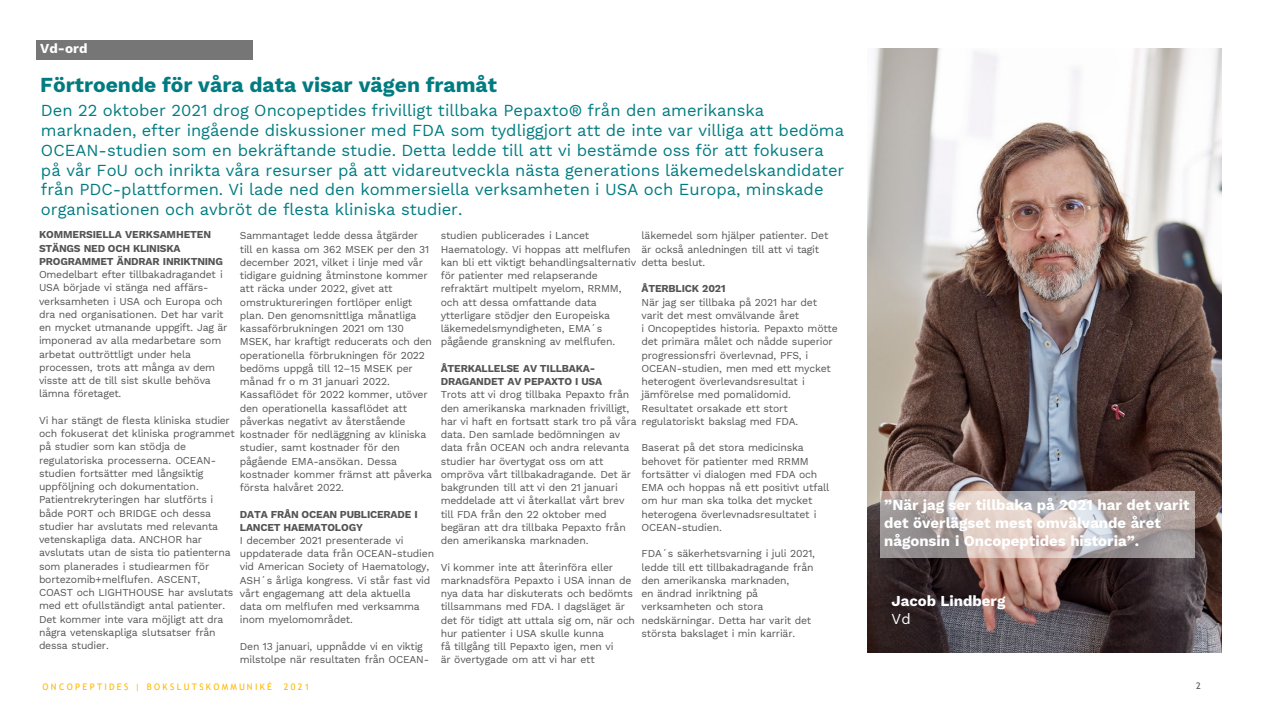
<style>
.page{position:relative;width:1264px;height:711px;background:#fff}
.page>*{position:absolute;margin:0;border:0;box-sizing:border-box;transform-origin:0 0}
.t1{font:700 21px "Work Sans";color:#007c81}
.t2{font:16.5px/19.8px "Work Sans";color:#007c81}
.t3{font:700 15px/18.1px "Work Sans";color:#fff}
.t4{font:15px "Work Sans";color:#fff}
.t5{font:700 13.5px "Work Sans";color:#fff}
.t6{font:10.5px/13.2px "Work Sans";letter-spacing:-.015em;color:#545454}
.t7{font:700 10.5px/13.2px "Work Sans";letter-spacing:-.015em;color:#545454}
.t8{font:9px "Trebuchet MS";letter-spacing:.255em;color:#ffb900}
.t9{font:9px "Trebuchet MS";color:#535353}
.s1{font-weight:700}
</style>
<div class="page">
<div style="left:40px;top:40px;width:213px;height:20px;background:#767676"></div>
<div style="left:36px;top:40px;width:194px;height:20px;background:#767676"></div>
<img style="left:867px;top:48px;width:353px;height:604px">
<div style="left:879px;top:491px;width:314px;height:66px;background:#fff;opacity:.5"></div>
<h2 class="t5" style="left:40px;top:38px;width:49px">Vd-ord</h2>
<p class="t1" style="left:40px;top:68px;width:458px">Förtroende för våra data visar vägen framåt</p>
<p class="t2" style="left:41px;top:100px;width:804px">Den 22 oktober 2021 drog Oncopeptides frivilligt tillbaka Pepaxto® från den amerikanska marknaden, efter ingående diskussioner med FDA som tydliggjort att de inte var villiga att bedöma OCEAN-studien som en bekräftande studie. Detta ledde till att vi bestämde oss för att fokusera på vår FoU och inrikta våra resurser på att vidareutveckla nästa generations läkemedelskandidater från PDC-plattformen. Vi lade ned den kommersiella verksamheten i USA och Europa, minskade organisationen och avbröt de flesta kliniska studier.</p>
<p class="t6" style="left:240px;top:228px;width:194px">Sammantaget ledde dessa åtgärder till en kassa om 362 MSEK per den 31 december 2021, vilket i linje med vår tidigare guidning åtminstone kommer att räcka under 2022, givet att omstruktureringen fortlöper enligt plan. Den genomsnittliga månatliga kassaförbrukningen 2021 om 130<br>MSEK, har kraftigt reducerats och den operationella förbrukningen för 2022 bedöms uppgå till 12–15 MSEK per månad fr o m 31 januari 2022.<br>Kassaflödet för 2022 kommer, utöver den operationella kassaflödet att påverkas negativt av återstående kostnader för nedläggning av kliniska studier, samt kostnader för den pågående EMA-ansökan. Dessa kostnader kommer främst att påverka första halvåret 2022.</p>
<p class="t7" style="left:240px;top:506px;width:179px">DATA FRÅN OCEAN PUBLICERADE I<br>LANCET HAEMATOLOGY</p>
<p class="t6" style="left:240px;top:533px;width:196px">I december 2021 presenterade vi uppdaterade data från OCEAN-studien vid American Society of Haematology, ASH´s årliga kongress. Vi står fast vid vårt engagemang att dela aktuella data om melflufen med verksamma inom myelomområdet.</p>
<p class="t6" style="left:240px;top:639px;width:191px">Den 13 januari, uppnådde vi en viktig milstolpe när resultaten från OCEAN-</p>
<p class="t6" style="left:39px;top:228px;width:190px"><span class="s1">KOMMERSIELLA VERKSAMHETEN<br>STÄNGS NED OCH KLINISKA<br>PROGRAMMET ÄNDRAR INRIKTNING<br></span>Omedelbart efter tillbakadragandet i<br>USA började vi stänga ned affärs&shy;verksamheten i USA och Europa och dra ned organisationen. Det har varit en mycket utmanande uppgift. Jag är imponerad av alla medarbetare som arbetat outtröttligt under hela processen, trots att många av dem visste att de till sist skulle behöva lämna företaget.</p>
<p class="t6" style="left:39px;top:413px;width:197px">Vi har stängt de flesta kliniska studier och fokuserat det kliniska programmet på studier som kan stödja de regulatoriska processerna. OCEAN&shy;studien fortsätter med långsiktig uppföljning och dokumentation.<br>Patientrekryteringen har slutförts i både PORT och BRIDGE och dessa studier har avslutats med relevanta vetenskapliga data. ANCHOR har avslutats utan de sista tio patienterna som planerades i studiearmen för bortezomib+melflufen. ASCENT, COAST och LIGHTHOUSE har avslutats med ett ofullständigt antal patienter.<br>Det kommer inte vara möjligt att dra några vetenskapliga slutsatser från dessa studier.</p>
<p class="t6" style="left:440px;top:228px;width:197px">studien publicerades i Lancet Haematology. Vi hoppas att melflufen kan bli ett viktigt behandlingsalternativ för patienter med relapserande refraktärt multipelt myelom, RRMM, och att dessa omfattande data ytterligare stödjer den Europeiska läkemedelsmyndigheten, EMA´s pågående granskning av melflufen.</p>
<p class="t7" style="left:440px;top:361px;width:163px">ÅTERKALLELSE AV TILLBAKA-<br>DRAGANDET AV PEPAXTO I USA</p>
<p class="t6" style="left:440px;top:387px;width:197px">Trots att vi drog tillbaka Pepaxto från den amerikanska marknaden frivilligt, har vi haft en fortsatt stark tro på våra data. Den samlade bedömningen av data från OCEAN och andra relevanta studier har övertygat oss om att ompröva vårt tillbakadragande. Det är bakgrunden till att vi den 21 januari meddelade att vi återkallat vårt brev till FDA från den 22 oktober med begäran att dra tillbaka Pepaxto från den amerikanska marknaden.</p>
<p class="t6" style="left:440px;top:559px;width:196px">Vi kommer inte att återinföra eller marknadsföra Pepaxto i USA innan de nya data har diskuterats och bedömts tillsammans med FDA. I dagsläget är det för tidigt att uttala sig om, när och hur patienter i USA skulle kunna<br>få tillgång till Pepaxto igen, men vi<br>är övertygade om att vi har ett</p>
<p class="t6" style="left:641px;top:229px;width:188px">läkemedel som hjälper patienter. Det är också anledningen till att vi tagit detta beslut.</p>
<p class="t7" style="left:641px;top:281px;width:85px">ÅTERBLICK 2021</p>
<p class="t6" style="left:641px;top:295px;width:198px">När jag ser tillbaka på 2021 har det varit det mest omvälvande året<br>i Oncopeptides historia. Pepaxto mötte det primära målet och nådde superior progressionsfri överlevnad, PFS, i OCEAN-studien, men med ett mycket heterogent överlevandsresultat i jämförelse med pomalidomid.<br>Resultatet orsakade ett stort regulatoriskt bakslag med FDA.</p>
<p class="t6" style="left:641px;top:440px;width:189px">Baserat på det stora medicinska behovet för patienter med RRMM fortsätter vi dialogen med FDA och<br>EMA och hoppas nå ett positivt utfall om hur man ska tolka det mycket heterogena överlevnadsresultatet i<br>OCEAN-studien.</p>
<p class="t6" style="left:641px;top:546px;width:175px">FDA´s säkerhetsvarning i juli 2021, ledde till ett tillbakadragande från den amerikanska marknaden,<br>en ändrad inriktning på verksamheten och stora nedskärningar. Detta har varit det största bakslaget i min karriär.</p>
<p class="t3" style="left:884px;top:495px;width:307px">”När jag ser tillbaka på 2021 har det varit det överlägset mest omvälvande året någonsin i Oncopeptides historia”.</p>
<p class="t3" style="left:891px;top:591px;width:115px">Jacob Lindberg</p>
<p class="t4" style="left:891px;top:607px;width:21px">Vd</p>
<p class="t8" style="left:42px;top:680px;width:231px">ONCOPEPTIDES | BOKSLUTSKOMMUNIKÉ</p>
<p class="t8" style="left:283px;top:680px;width:27px">2021</p>
<p class="t9" style="left:1195px;top:679px;width:6px">2</p>
</div>
